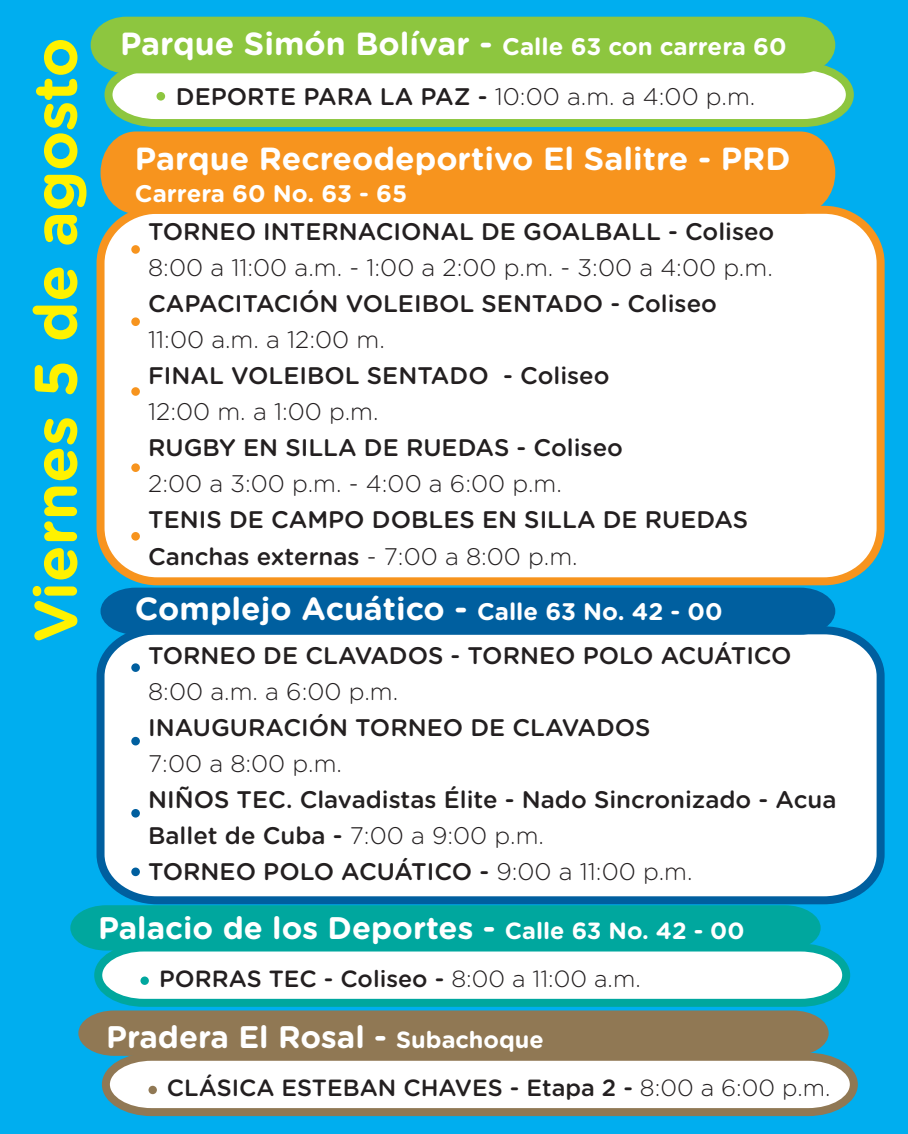
<style>
.page{position:relative;width:908px;height:1134px;background:#fff}
.page>*{position:absolute;margin:0;border:0;box-sizing:border-box;transform-origin:0 0}
.t1{font:700 60px "Gotham Rounded";color:#fff200}
.t2{font:700 32px "Gotham Rounded";color:#fff}
.t3{font:700 31.2px "Gotham Rounded";color:#fff}
.t4{font:500 24px/36px "Gotham Rounded";color:#231f20}
.t5{font:300 24px "Gotham Rounded";color:#231f20}
.t6{font:700 24px "Gotham Rounded";color:#fff}
.t7{font:500 23.6px "Gotham Rounded";color:#231f20}
.s1{font-size:24px}
.s2{font-weight:500}
.s3{font-weight:300}
.s4{font-size:23.6px}
</style>
<div class="page">
<div style="left:0;top:0;width:907px;height:1134px;background:#00aeef"></div>
<div style="left:96px;top:627px;width:789px;height:278px;background:#fff"></div>
<div style="left:100px;top:210px;width:780px;height:371px;background:#fff;border-radius:55px"></div>
<div style="left:96px;top:206px;width:788px;height:379px;border:8px solid #f7941e;border-radius:55px"></div>
<div style="left:131px;top:245px;width:9px;height:9px;background:#f7941e;border-radius:50%"></div>
<div style="left:131px;top:387px;width:9px;height:9px;background:#f7941e;border-radius:50%"></div>
<div style="left:131px;top:532px;width:9px;height:9px;background:#f7941e;border-radius:50%"></div>
<div style="left:131px;top:317px;width:9px;height:9px;background:#f7941e;border-radius:50%"></div>
<div style="left:131px;top:463px;width:9px;height:9px;background:#f7941e;border-radius:50%"></div>
<div style="left:131px;top:663px;width:9px;height:9px;background:#005f9f;border-radius:50%"></div>
<div style="left:131px;top:809px;width:9px;height:8px;background:#005f9f;border-radius:50%"></div>
<div style="left:131px;top:867px;width:9px;height:9px;background:#005f9f;border-radius:50%"></div>
<div style="left:131px;top:737px;width:9px;height:8px;background:#005f9f;border-radius:50%"></div>
<div style="left:100px;top:588px;width:734px;height:47px;background:#005f9f"></div>
<div style="left:100px;top:131px;width:734px;height:83px;background:#f7941e"></div>
<svg style="left:104px;top:69px;width:750px;height:58px;background:#e5f3de"></svg>
<div style="left:156px;top:92px;width:9px;height:9px;background:#8dc63f;border-radius:50%"></div>
<div style="left:91px;top:17px;width:743px;height:56px;background:#8dc63f"></div>
<svg style="left:94px;top:946px;width:757px;height:61px;background:#c9ecec"></svg>
<div style="left:140px;top:976px;width:9px;height:9px;background:#00a79e;border-radius:50%"></div>
<div style="left:70px;top:905px;width:750px;height:45px;background:#00a79e"></div>
<svg style="left:127px;top:1071px;width:731px;height:46px"></svg>
<svg style="left:78px;top:1010px;width:775px;height:102px;background:#b8b5a6"></svg>
<h1 class="t1" style="left:11px;top:642px;width:606px;rotate:-90deg">Viernes 5 de agosto</h1>
<h2 class="t2" style="left:120px;top:20px;width:667px">Parque Simón Bolívar - <span class="s1">Calle 63 con carrera 60</span></h2>
<p class="t5" style="left:176px;top:81px;width:580px"><span class="s2">DEPORTE PARA LA PAZ -</span> 10:00 a.m. a 4:00 p.m.</p>
<h2 class="t2" style="left:135px;top:135px;width:656px">Parque Recreodeportivo El Salitre - PRD</h2>
<p class="t6" style="left:135px;top:175px;width:274px">Carrera 60 No. 63 - 65</p>
<p class="t4" style="left:148px;top:213px;width:627px">TORNEO INTERNACIONAL DE GOALBALL - Coliseo</p>
<p class="t5" style="left:148px;top:252px;width:626px">8:00 a 11:00 a.m. - 1:00 a 2:00 p.m. - 3:00 a 4:00 p.m.</p>
<p class="t4" style="left:148px;top:285px;width:570px">CAPACITACIÓN VOLEIBOL SENTADO - Coliseo</p>
<p class="t5" style="left:148px;top:324px;width:238px">11:00 a.m. a 12:00 m.</p>
<p class="t4" style="left:148px;top:357px;width:462px">FINAL VOLEIBOL SENTADO - Coliseo</p>
<p class="t5" style="left:148px;top:396px;width:232px">12:00 m. a 1:00 p.m.</p>
<p class="t4" style="left:148px;top:429px;width:476px">RUGBY EN SILLA DE RUEDAS - Coliseo</p>
<p class="t5" style="left:148px;top:468px;width:415px">2:00 a 3:00 p.m. - 4:00 a 6:00 p.m.</p>
<p class="t4" style="left:148px;top:501px;width:601px">TENIS DE CAMPO DOBLES EN SILLA DE RUEDAS<br>Canchas externas <span class="s3">- 7:00 a 8:00 p.m.</span></p>
<h2 class="t2" style="left:135px;top:585px;width:589px">Complejo Acuático - <span class="s1">Calle 63 No. 42 - 00</span></h2>
<p class="t4" style="left:148px;top:637px;width:644px">TORNEO DE CLAVADOS - TORNEO POLO ACUÁTICO</p>
<p class="t5" style="left:148px;top:676px;width:251px">8:00 a.m. a 6:00 p.m.</p>
<p class="t4" style="left:148px;top:709px;width:503px">INAUGURACIÓN TORNEO DE CLAVADOS</p>
<p class="t5" style="left:148px;top:748px;width:195px">7:00 a 8:00 p.m.</p>
<p class="t4" style="left:148px;top:781px;width:689px">NIÑOS TEC. Clavadistas Élite - Nado Sincronizado - Acua<br>Ballet de Cuba - <span class="s3">7:00 a 9:00 p.m.<br></span>TORNEO POLO ACUÁTICO - <span class="s3">9:00 a 11:00 p.m.</span></p>
<p class="t3" style="left:98px;top:905px;width:647px">Palacio de los Deportes - <span class="s4">Calle 63 No. 42 - 00</span></p>
<p class="t7" style="left:159px;top:961px;width:482px">PORRAS TEC - Coliseo - <span class="s3">8:00 a 11:00 a.m.</span></p>
<p class="t3" style="left:106px;top:1014px;width:439px">Pradera El Rosal - <span class="s4">Subachoque</span></p>
<p class="t7" style="left:167px;top:1071px;width:664px">CLÁSICA ESTEBAN CHAVES - Etapa 2 - <span class="s3">8:00 a 6:00 p.m.</span></p>
</div>
